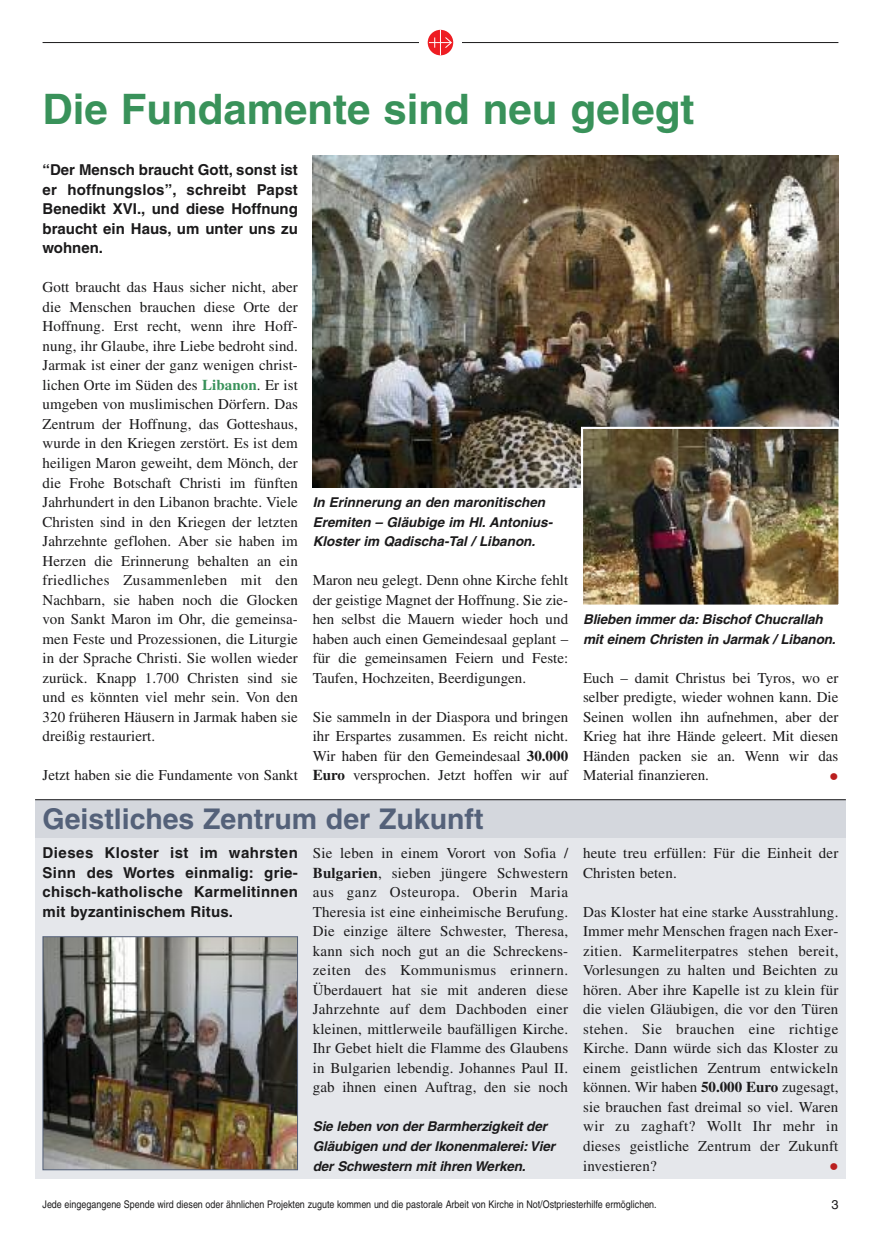
<style>
.page{position:relative;width:881px;height:1234px;background:#fff}
.page>*{position:absolute;margin:0;border:0;box-sizing:border-box;transform-origin:0 0}
.t1{font:700 42px "Helvetica";color:#39925a}
.t2{font:700 28.5px "Helvetica";color:#546179}
.t3{font:25.5px "Times";color:#ba1f1f}
.t4{font:15px/19.5px "Times";letter-spacing:.005em;color:#1b1a1b;text-align:justify}
.t5{font:700 15px/19.5px "Helvetica";color:#1b1a1b;text-align:justify}
.t6{font:italic 700 13.5px/19.5px "Helvetica";letter-spacing:-.01em;color:#1b1a1b}
.t7{font:12.75px "Helvetica";color:#1b1a1b}
.t8{font:10.5px "Helvetica";color:#1b1a1b;scale:.85 1}
.s1{font-weight:700;color:#39925a}
.s2{font-weight:700}
</style>
<div class="page">
<div style="left:35px;top:799px;width:810px;height:379px;background:#e5e7eb"></div>
<hr style="left:43px;top:42px;width:795px;height:1px;background:#1b1a1b">
<div style="left:419px;top:21px;width:42px;height:43px;background:#fff"></div>
<svg style="left:427px;top:30px;width:26px;height:25px"></svg>
<svg style="left:429px;top:30px;width:23px;height:25px"></svg>
<img style="left:313px;top:156px;width:525px;height:331px">
<img style="left:583px;top:430px;width:254px;height:173px">
<div style="left:580px;top:427px;width:260px;height:179px;border:2px solid #fff"></div>
<img style="left:45px;top:938px;width:251px;height:229px">
<div style="left:43px;top:936px;width:255px;height:233px;border:1px solid #546179"></div>
<div style="left:35px;top:799px;width:810px;height:38px;background:#d4d7dd"></div>
<hr style="left:35px;top:799px;width:810px;height:1px;background:#1b1a1b">
<h1 class="t1" style="left:43px;top:94px;width:653px">Die Fundamente sind neu gelegt</h1>
<p class="t5" style="left:43px;top:162px;width:257px">“Der Mensch braucht Gott, sonst ist er hoffnungslos”, schreibt Papst Benedikt XVI., und diese Hoffnung braucht ein Haus, um unter uns zu wohnen.</p>
<p class="t4" style="left:43px;top:279px;width:257px">Gott braucht das Haus sicher nicht, aber die Menschen brauchen diese Orte der Hoffnung. Erst recht, wenn ihre Hoff&shy;nung, ihr Glaube, ihre Liebe bedroht sind.<br>Jarmak ist einer der ganz wenigen christ&shy;lichen Orte im Süden des <span class="s1">Libanon</span>. Er ist umgeben von muslimischen Dörfern. Das Zentrum der Hoffnung, das Gotteshaus, wurde in den Kriegen zerstört. Es ist dem heiligen Maron geweiht, dem Mönch, der die Frohe Botschaft Christi im fünften Jahrhundert in den Libanon brachte. Viele Christen sind in den Kriegen der letzten Jahrzehnte geflohen. Aber sie haben im Herzen die Erinnerung behalten an ein friedliches Zusammenleben mit den Nachbarn, sie haben noch die Glocken von Sankt Maron im Ohr, die gemeinsa&shy;men Feste und Prozessionen, die Liturgie in der Sprache Christi. Sie wollen wieder zurück. Knapp 1.700 Christen sind sie und es könnten viel mehr sein. Von den 320 früheren Häusern in Jarmak haben sie dreißig restauriert.</p>
<p class="t4" style="left:43px;top:766px;width:257px">Jetzt haben sie die Fundamente von Sankt</p>
<p class="t6" style="left:313px;top:493px;width:240px">In Erinnerung an den maronitischen<br>Eremiten – Gläubige im Hl. Antonius-<br>Kloster im Qadischa-Tal / Libanon.</p>
<p class="t4" style="left:313px;top:571px;width:257px">Maron neu gelegt. Denn ohne Kirche fehlt der geistige Magnet der Hoffnung. Sie zie&shy;hen selbst die Mauern wieder hoch und haben auch einen Gemeindesaal geplant – für die gemeinsamen Feiern und Feste:<br>Taufen, Hochzeiten, Beerdigungen.</p>
<p class="t4" style="left:313px;top:708px;width:257px">Sie sammeln in der Diaspora und bringen ihr Erspartes zusammen. Es reicht nicht.<br>Wir haben für den Gemeindesaal <span class="s2">30.000<br>Euro</span> versprochen. Jetzt hoffen wir auf</p>
<h2 class="t2" style="left:43px;top:808px;width:442px">Geistliches Zentrum der Zukunft</h2>
<p class="t6" style="left:583px;top:610px;width:254px">Blieben immer da: Bischof Chucrallah mit einem Christen in Jarmak / Libanon.</p>
<p class="t4" style="left:583px;top:669px;width:257px">Euch – damit Christus bei Tyros, wo er selber predigte, wieder wohnen kann. Die Seinen wollen ihn aufnehmen, aber der Krieg hat ihre Hände geleert. Mit diesen Händen packen sie an. Wenn wir das Material finanzieren.</p>
<h3 class="t3" style="left:829px;top:767px;width:10px">•</h3>
<p class="t5" style="left:43px;top:844px;width:257px">Dieses Kloster ist im wahrsten Sinn des Wortes einmalig: grie&shy;chisch-katholische Karmelitinnen mit byzantinischem Ritus.</p>
<p class="t4" style="left:313px;top:844px;width:257px">Sie leben in einem Vorort von Sofia / <span class="s2">Bulgarien</span>, sieben jüngere Schwestern aus ganz Osteuropa. Oberin Maria Theresia ist eine einheimische Berufung.<br>Die einzige ältere Schwester, Theresa, kann sich noch gut an die Schreckens&shy;zeiten des Kommunismus erinnern.<br>Überdauert hat sie mit anderen diese Jahrzehnte auf dem Dachboden einer kleinen, mittlerweile baufälligen Kirche.<br>Ihr Gebet hielt die Flamme des Glaubens in Bulgarien lebendig. Johannes Paul II. gab ihnen einen Auftrag, den sie noch</p>
<p class="t4" style="left:583px;top:844px;width:257px">heute treu erfüllen: Für die Einheit der<br>Christen beten.</p>
<p class="t4" style="left:583px;top:903px;width:257px">Das Kloster hat eine starke Ausstrahlung.<br>Immer mehr Menschen fragen nach Exer&shy;zitien. Karmeliterpatres stehen bereit, Vorlesungen zu halten und Beichten zu hören. Aber ihre Kapelle ist zu klein für die vielen Gläubigen, die vor den Türen stehen. Sie brauchen eine richtige Kirche. Dann würde sich das Kloster zu einem geistlichen Zentrum entwickeln können. Wir haben <span class="s2">50.000 Euro</span> zugesagt, sie brauchen fast dreimal so viel. Waren wir zu zaghaft? Wollt Ihr mehr in dieses geistliche Zentrum der Zukunft investieren?</p>
<p class="t6" style="left:313px;top:1117px;width:243px">Sie leben von der Barmherzigkeit der<br>Gläubigen und der Ikonenmalerei: Vier der Schwestern mit ihren Werken.</p>
<h3 class="t3" style="left:829px;top:1157px;width:10px">•</h3>
<p class="t8" style="left:43px;top:1200px;width:723px">Jede eingegangene Spende wird diesen oder ähnlichen Projekten zugute kommen und die pastorale Arbeit von Kirche in Not/Ostpriesterhilfe ermöglichen.</p>
<p class="t7" style="left:831px;top:1198px;width:9px">3</p>
</div>
